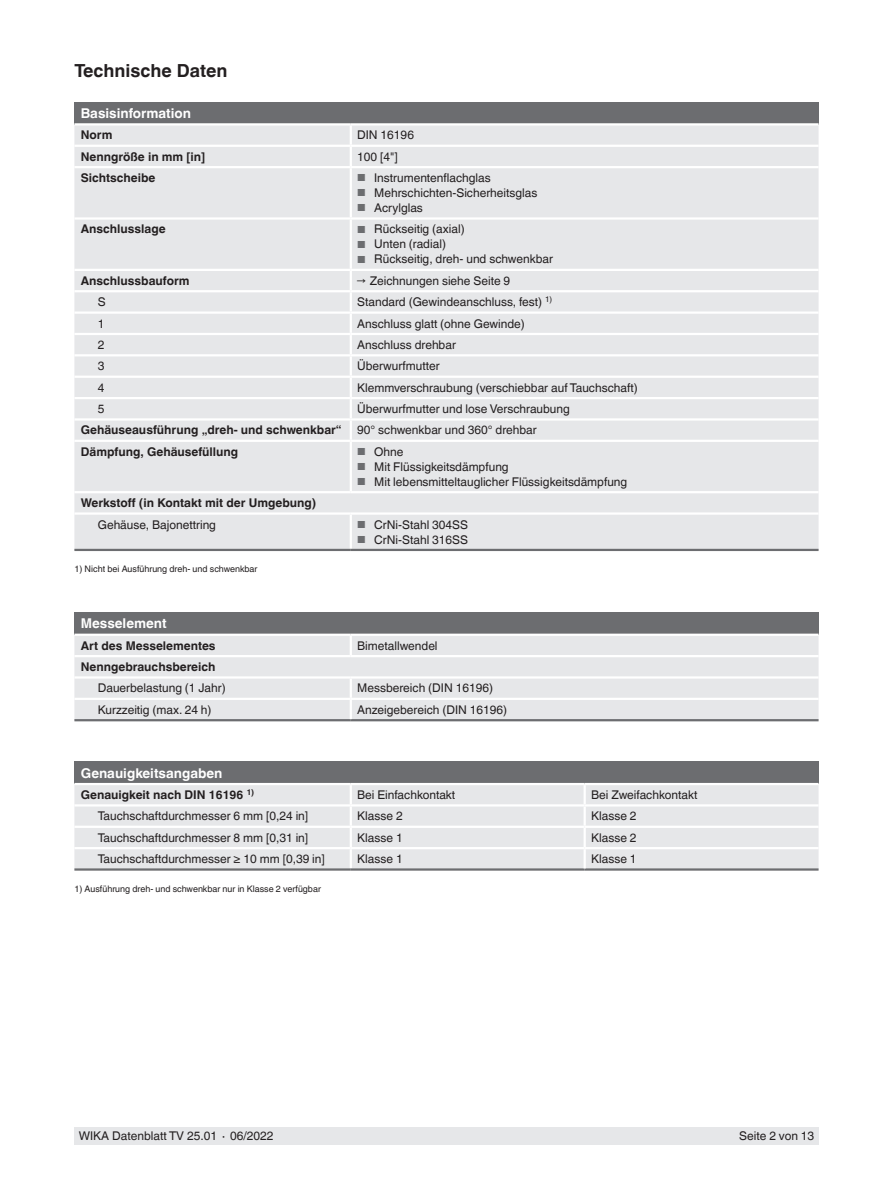
<style>
.page{position:relative;width:893px;height:1188px;background:#fff}
.page>*{position:absolute;margin:0;border:0;box-sizing:border-box;transform-origin:0 0}
.t1{font:700 18px "Helvetica World";color:#231f20}
.t2{font:700 13.5px "Helvetica World";color:#fff}
.t3{font:12px "Helvetica World";color:#231f20}
.t4{font:700 12px "Helvetica World";color:#231f20}
.t5{font:9px "Helvetica World";color:#231f20}
.s1{font-size:10.2px;color:#6c6d70}
</style>
<div class="page">
<div style="left:74px;top:1128px;width:745px;height:17px;background:#e6e7e9"></div>
<div style="left:74px;top:102px;width:745px;height:22px;background:#6c6d70"></div>
<div style="left:74px;top:126px;width:745px;height:423px;background:#e6e7e9"></div>
<hr style="left:74px;top:217px;width:277px;height:3px;background:#fff">
<hr style="left:74px;top:491px;width:277px;height:2px;background:#fff">
<hr style="left:351px;top:491px;width:468px;height:2px;background:#fff">
<hr style="left:351px;top:217px;width:468px;height:3px;background:#fff">
<hr style="left:350px;top:220px;width:2px;height:49px;background:#fff">
<hr style="left:74px;top:166px;width:277px;height:2px;background:#fff">
<hr style="left:351px;top:166px;width:468px;height:2px;background:#fff">
<hr style="left:350px;top:168px;width:2px;height:49px;background:#fff">
<hr style="left:74px;top:269px;width:277px;height:2px;background:#fff">
<hr style="left:351px;top:269px;width:468px;height:2px;background:#fff">
<hr style="left:74px;top:290px;width:277px;height:2px;background:#fff">
<hr style="left:351px;top:290px;width:468px;height:2px;background:#fff">
<hr style="left:74px;top:440px;width:277px;height:2px;background:#fff">
<hr style="left:351px;top:440px;width:468px;height:2px;background:#fff">
<hr style="left:350px;top:442px;width:2px;height:49px;background:#fff">
<hr style="left:350px;top:515px;width:2px;height:34px;background:#fff">
<hr style="left:74px;top:512px;width:277px;height:3px;background:#fff">
<hr style="left:351px;top:512px;width:468px;height:3px;background:#fff">
<hr style="left:74px;top:549px;width:277px;height:2px;background:#6c6d70">
<hr style="left:351px;top:549px;width:468px;height:2px;background:#6c6d70">
<hr style="left:74px;top:145px;width:277px;height:2px;background:#fff">
<hr style="left:351px;top:145px;width:468px;height:2px;background:#fff">
<svg style="left:350px;top:126px;width:2px;height:40px"></svg>
<hr style="left:74px;top:123px;width:277px;height:3px;background:#fff">
<hr style="left:351px;top:123px;width:468px;height:3px;background:#fff">
<hr style="left:351px;top:418px;width:468px;height:3px;background:#fff">
<hr style="left:74px;top:418px;width:277px;height:3px;background:#fff">
<hr style="left:74px;top:311px;width:277px;height:3px;background:#fff">
<hr style="left:74px;top:333px;width:277px;height:2px;background:#fff">
<hr style="left:74px;top:354px;width:277px;height:2px;background:#fff">
<hr style="left:74px;top:376px;width:277px;height:2px;background:#fff">
<hr style="left:74px;top:397px;width:277px;height:2px;background:#fff">
<hr style="left:351px;top:311px;width:468px;height:3px;background:#fff">
<hr style="left:351px;top:397px;width:468px;height:2px;background:#fff">
<hr style="left:350px;top:356px;width:2px;height:20px;background:#fff">
<hr style="left:351px;top:333px;width:468px;height:2px;background:#fff">
<svg style="left:350px;top:271px;width:2px;height:83px"></svg>
<hr style="left:351px;top:354px;width:468px;height:2px;background:#fff">
<hr style="left:351px;top:376px;width:468px;height:2px;background:#fff">
<svg style="left:350px;top:378px;width:2px;height:62px"></svg>
<div style="left:74px;top:612px;width:745px;height:23px;background:#6c6d70"></div>
<div style="left:74px;top:636px;width:745px;height:83px;background:#e6e7e9"></div>
<hr style="left:74px;top:698px;width:277px;height:2px;background:#fff">
<hr style="left:351px;top:698px;width:468px;height:2px;background:#fff">
<hr style="left:74px;top:719px;width:277px;height:2px;background:#6c6d70">
<hr style="left:351px;top:719px;width:468px;height:2px;background:#6c6d70">
<svg style="left:350px;top:679px;width:2px;height:40px"></svg>
<hr style="left:74px;top:655px;width:277px;height:2px;background:#fff">
<hr style="left:351px;top:655px;width:468px;height:2px;background:#fff">
<hr style="left:74px;top:676px;width:277px;height:3px;background:#fff">
<hr style="left:351px;top:676px;width:468px;height:3px;background:#fff">
<svg style="left:350px;top:636px;width:2px;height:19px"></svg>
<hr style="left:74px;top:634px;width:277px;height:2px;background:#fff">
<hr style="left:351px;top:634px;width:468px;height:2px;background:#fff">
<div style="left:74px;top:762px;width:745px;height:22px;background:#6c6d70"></div>
<div style="left:74px;top:785px;width:745px;height:83px;background:#e6e7e9"></div>
<hr style="left:74px;top:804px;width:277px;height:3px;background:#fff">
<hr style="left:351px;top:804px;width:234px;height:3px;background:#fff">
<hr style="left:585px;top:804px;width:234px;height:3px;background:#fff">
<hr style="left:74px;top:826px;width:277px;height:2px;background:#fff">
<hr style="left:351px;top:826px;width:234px;height:2px;background:#fff">
<hr style="left:585px;top:826px;width:234px;height:2px;background:#fff">
<hr style="left:74px;top:847px;width:277px;height:2px;background:#fff">
<hr style="left:351px;top:847px;width:234px;height:2px;background:#fff">
<svg style="left:350px;top:785px;width:2px;height:83px"></svg>
<hr style="left:585px;top:847px;width:234px;height:2px;background:#fff">
<hr style="left:74px;top:868px;width:277px;height:3px;background:#6c6d70">
<hr style="left:351px;top:868px;width:234px;height:3px;background:#6c6d70">
<hr style="left:585px;top:868px;width:234px;height:3px;background:#6c6d70">
<hr style="left:74px;top:783px;width:277px;height:2px;background:#fff">
<hr style="left:351px;top:783px;width:234px;height:2px;background:#fff">
<hr style="left:585px;top:783px;width:234px;height:2px;background:#fff">
<svg style="left:584px;top:785px;width:2px;height:83px"></svg>
<h1 class="t1" style="left:74px;top:60px;width:155px">Technische Daten</h1>
<p class="t2" style="left:81px;top:105px;width:112px">Basisinformation</p>
<p class="t4" style="left:81px;top:128px;width:33px">Norm</p>
<p class="t3" style="left:357px;top:128px;width:58px">DIN 16196</p>
<p class="t4" style="left:81px;top:150px;width:126px">Nenngröße in mm [in]</p>
<p class="t3" style="left:357px;top:150px;width:42px">100 [4"]</p>
<p class="t4" style="left:81px;top:171px;width:76px">Sichtscheibe</p>
<p class="t3" style="left:357px;top:171px;width:135px"><span class="s1">■</span> Instrumentenflachglas</p>
<p class="t3" style="left:357px;top:186px;width:182px"><span class="s1">■</span> Mehrschichten-Sicherheitsglas</p>
<p class="t3" style="left:357px;top:201px;width:67px"><span class="s1">■</span> Acrylglas</p>
<p class="t4" style="left:81px;top:222px;width:86px">Anschlusslage</p>
<p class="t3" style="left:357px;top:222px;width:109px"><span class="s1">■</span> Rückseitig (axial)</p>
<p class="t3" style="left:357px;top:237px;width:90px"><span class="s1">■</span> Unten (radial)</p>
<p class="t3" style="left:357px;top:252px;width:197px"><span class="s1">■</span> Rückseitig, dreh- und schwenkbar</p>
<p class="t4" style="left:81px;top:274px;width:110px">Anschlussbauform</p>
<p class="t3" style="left:357px;top:274px;width:155px">→ Zeichnungen siehe Seite 9</p>
<p class="t3" style="left:98px;top:295px;width:9px">S</p>
<p class="t3" style="left:357px;top:295px;width:197px">Standard (Gewindeanschluss, fest) <sup>1)</sup></p>
<p class="t3" style="left:98px;top:316px;width:8px">1</p>
<p class="t3" style="left:357px;top:316px;width:169px">Anschluss glatt (ohne Gewinde)</p>
<p class="t3" style="left:98px;top:338px;width:8px">2</p>
<p class="t3" style="left:357px;top:338px;width:100px">Anschluss drehbar</p>
<p class="t3" style="left:98px;top:359px;width:8px">3</p>
<p class="t3" style="left:357px;top:359px;width:84px">Überwurfmutter</p>
<p class="t3" style="left:98px;top:381px;width:8px">4</p>
<p class="t3" style="left:357px;top:381px;width:282px">Klemmverschraubung (verschiebbar auf Tauchschaft)</p>
<p class="t3" style="left:98px;top:402px;width:8px">5</p>
<p class="t3" style="left:357px;top:402px;width:214px">Überwurfmutter und lose Verschraubung</p>
<p class="t4" style="left:81px;top:423px;width:262px">Gehäuseausführung „dreh- und schwenkbar“</p>
<p class="t3" style="left:357px;top:423px;width:181px">90° schwenkbar und 360° drehbar</p>
<p class="t4" style="left:81px;top:445px;width:159px">Dämpfung, Gehäusefüllung</p>
<p class="t3" style="left:357px;top:445px;width:48px"><span class="s1">■</span> Ohne</p>
<p class="t3" style="left:357px;top:460px;width:153px"><span class="s1">■</span> Mit Flüssigkeitsdämpfung</p>
<p class="t3" style="left:357px;top:475px;width:272px"><span class="s1">■</span> Mit lebensmitteltauglicher Flüssigkeitsdämpfung</p>
<p class="t4" style="left:81px;top:496px;width:237px">Werkstoff (in Kontakt mit der Umgebung)</p>
<p class="t3" style="left:98px;top:517px;width:120px">Gehäuse, Bajonettring</p>
<p class="t3" style="left:357px;top:517px;width:112px"><span class="s1">■</span> CrNi-Stahl 304SS</p>
<p class="t3" style="left:357px;top:532px;width:112px"><span class="s1">■</span> CrNi-Stahl 316SS</p>
<p class="t5" style="left:74px;top:564px;width:185px">1) Nicht bei Ausführung dreh- und schwenkbar</p>
<p class="t2" style="left:81px;top:616px;width:87px">Messelement</p>
<p class="t4" style="left:81px;top:639px;width:136px">Art des Messelementes</p>
<p class="t3" style="left:357px;top:639px;width:82px">Bimetallwendel</p>
<p class="t4" style="left:81px;top:660px;width:136px">Nenngebrauchsbereich</p>
<p class="t3" style="left:98px;top:681px;width:129px">Dauerbelastung (1 Jahr)</p>
<p class="t3" style="left:357px;top:681px;width:137px">Messbereich (DIN 16196)</p>
<p class="t3" style="left:98px;top:703px;width:115px">Kurzzeitig (max. 24 h)</p>
<p class="t3" style="left:357px;top:703px;width:151px">Anzeigebereich (DIN 16196)</p>
<p class="t2" style="left:81px;top:765px;width:143px">Genauigkeitsangaben</p>
<p class="t4" style="left:81px;top:788px;width:175px">Genauigkeit nach DIN 16196 <sup>1)</sup></p>
<p class="t3" style="left:357px;top:788px;width:100px">Bei Einfachkontakt</p>
<p class="t3" style="left:591px;top:788px;width:108px">Bei Zweifachkontakt</p>
<p class="t3" style="left:98px;top:809px;width:212px">Tauchschaftdurchmesser 6 mm [0,24 in]</p>
<p class="t3" style="left:357px;top:809px;width:47px">Klasse 2</p>
<p class="t3" style="left:591px;top:809px;width:47px">Klasse 2</p>
<p class="t3" style="left:98px;top:831px;width:212px">Tauchschaftdurchmesser 8 mm [0,31 in]</p>
<p class="t3" style="left:357px;top:831px;width:47px">Klasse 1</p>
<p class="t3" style="left:591px;top:831px;width:47px">Klasse 2</p>
<p class="t3" style="left:98px;top:852px;width:229px">Tauchschaftdurchmesser ≥ 10 mm [0,39 in]</p>
<p class="t3" style="left:357px;top:852px;width:47px">Klasse 1</p>
<p class="t3" style="left:591px;top:852px;width:47px">Klasse 1</p>
<p class="t5" style="left:74px;top:883px;width:248px">1) Ausführung dreh- und schwenkbar nur in Klasse 2 verfügbar</p>
<p class="t3" style="left:79px;top:1129px;width:196px">WIKA Datenblatt TV 25.01 ∙ 06/2022</p>
<p class="t3" style="left:739px;top:1129px;width:77px">Seite 2 von 13</p>
</div>
